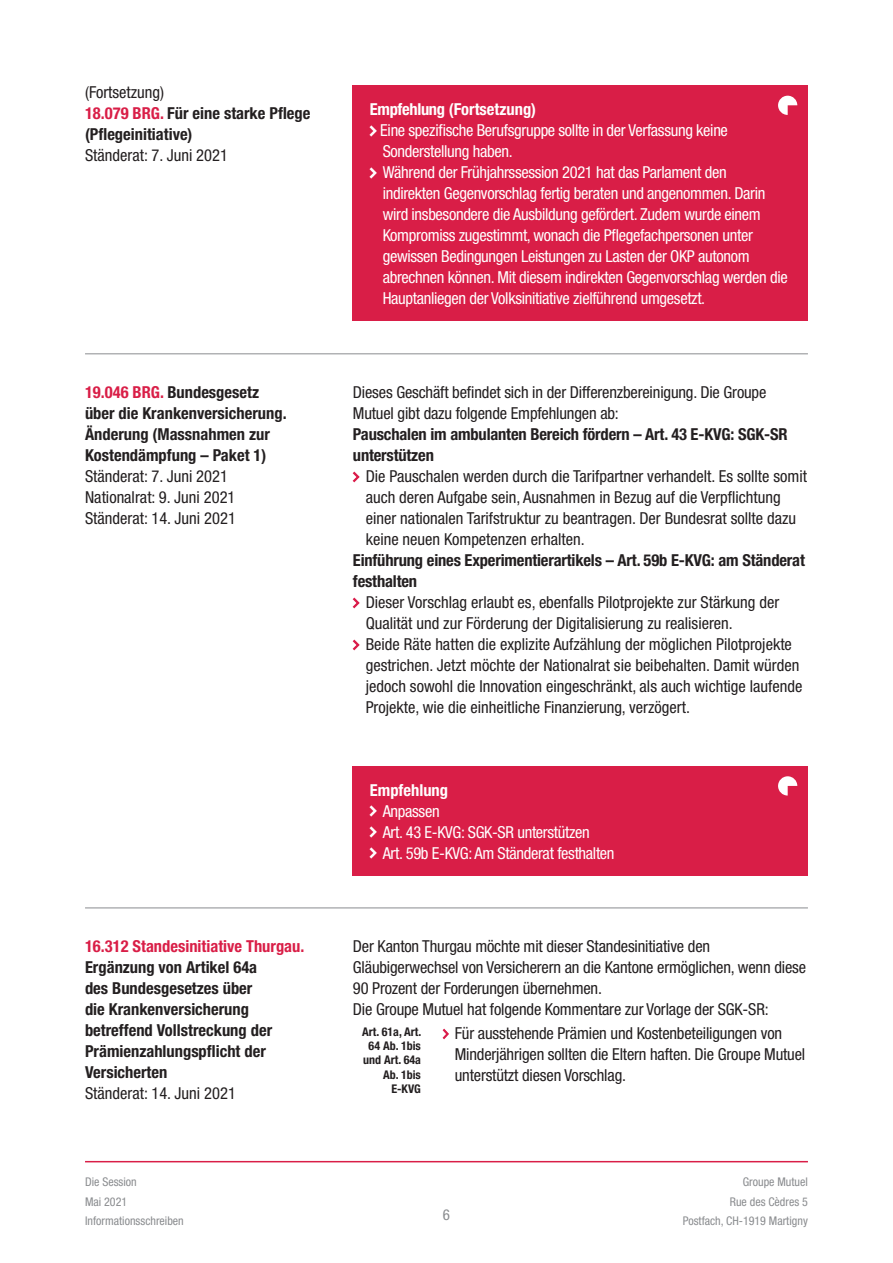
<style>
.page{position:relative;width:893px;height:1263px;background:#fff}
.page>*{position:absolute;margin:0;border:0;box-sizing:border-box;transform-origin:0 0}
.t1{font:condensed 16.5px/21px "Helvetica Neue LT";color:#231f20}
.t2{font:condensed 16.5px/21px "Helvetica Neue LT";letter-spacing:-.02em;color:#fff}
.t3{font:700 condensed 16.5px/21px "Helvetica Neue LT";color:#231f20}
.t4{font:700 condensed 16.5px "Helvetica Neue LT";color:#fff}
.t5{font:700 condensed 16.5px "Helvetica Neue LT";color:#d91e47}
.t6{font:condensed 15px "Helvetica Neue LT";color:#8a8c8f}
.t7{font:condensed 12px/19.5px "Helvetica Neue LT";color:#8a8c8f}
.t8{font:700 condensed 12px/14.4px "Helvetica Neue LT";color:#231f20;text-align:right}
.s1{font-weight:400}
.s2{color:#d91e47}
</style>
<div class="page">
<hr style="left:85px;top:1161px;width:723px;height:1px;background:#d91e47">
<div style="left:353px;top:85px;width:455px;height:236px;background:#d91e47"></div>
<svg style="left:370px;top:125px;width:7px;height:11px"></svg>
<svg style="left:370px;top:167px;width:7px;height:11px"></svg>
<svg style="left:778px;top:96px;width:19px;height:19px"></svg>
<div style="left:353px;top:766px;width:455px;height:110px;background:#d91e47"></div>
<svg style="left:370px;top:806px;width:7px;height:11px"></svg>
<svg style="left:370px;top:827px;width:7px;height:11px"></svg>
<svg style="left:370px;top:848px;width:7px;height:11px"></svg>
<svg style="left:778px;top:776px;width:19px;height:19px"></svg>
<hr style="left:85px;top:353px;width:723px;height:1px;background:#8a8c8f">
<hr style="left:85px;top:907px;width:723px;height:1px;background:#8a8c8f">
<svg style="left:353px;top:471px;width:7px;height:11px"></svg>
<svg style="left:353px;top:597px;width:7px;height:11px"></svg>
<svg style="left:353px;top:639px;width:7px;height:11px"></svg>
<svg style="left:442px;top:1028px;width:7px;height:11px"></svg>
<p class="t3" style="left:85px;top:81px;width:227px"><span class="s1">(Fortsetzung)<br></span><span class="s2">18.079 BRG.</span> Für eine starke Pflege (Pflegeinitiative)</p>
<p class="t1" style="left:85px;top:145px;width:144px">Ständerat: 7. Juni 2021</p>
<p class="t3" style="left:85px;top:381px;width:203px"><span class="s2">19.046 BRG.</span> Bundesgesetz über die Krankenversicherung.<br>Änderung (Massnahmen zur<br>Kostendämpfung – Paket 1)</p>
<p class="t1" style="left:85px;top:465px;width:144px">Ständerat: 7. Juni 2021</p>
<p class="t1" style="left:85px;top:486px;width:152px">Nationalrat: 9. Juni 2021</p>
<p class="t1" style="left:85px;top:507px;width:152px">Ständerat: 14. Juni 2021</p>
<p class="t5" style="left:85px;top:936px;width:221px">16.312 Standesinitiative Thurgau.</p>
<p class="t3" style="left:85px;top:957px;width:189px">Ergänzung von Artikel 64a des Bundesgesetzes über die Krankenversicherung betreffend Vollstreckung der<br>Prämienzahlungspflicht der<br>Versicherten</p>
<p class="t1" style="left:85px;top:1083px;width:152px">Ständerat: 14. Juni 2021</p>
<p class="t4" style="left:370px;top:99px;width:168px">Empfehlung (Fortsetzung)</p>
<p class="t2" style="left:380px;top:120px;width:349px">Eine spezifische Berufsgruppe sollte in der Verfassung keine<br>Sonderstellung haben.</p>
<p class="t2" style="left:383px;top:162px;width:407px">Während der Frühjahrssession 2021 hat das Parlament den indirekten Gegenvorschlag fertig beraten und angenommen. Darin wird insbesondere die Ausbildung gefördert. Zudem wurde einem Kompromiss zugestimmt, wonach die Pflegefachpersonen unter gewissen Bedingungen Leistungen zu Lasten der OKP autonom abrechnen können. Mit diesem indirekten Gegenvorschlag werden die Hauptanliegen der Volksinitiative zielführend umgesetzt.</p>
<p class="t1" style="left:353px;top:382px;width:415px">Dieses Geschäft befindet sich in der Differenzbereinigung. Die Groupe<br>Mutuel gibt dazu folgende Empfehlungen ab:</p>
<p class="t3" style="left:353px;top:423px;width:436px">Pauschalen im ambulanten Bereich fördern – Art. 43 E-KVG: SGK-SR unterstützen</p>
<p class="t1" style="left:366px;top:466px;width:443px">Die Pauschalen werden durch die Tarifpartner verhandelt. Es sollte somit auch deren Aufgabe sein, Ausnahmen in Bezug auf die Verpflichtung einer nationalen Tarifstruktur zu beantragen. Der Bundesrat sollte dazu keine neuen Kompetenzen erhalten.</p>
<p class="t3" style="left:353px;top:549px;width:453px">Einführung eines Experimentierartikels – Art. 59b E-KVG: am Ständerat festhalten</p>
<p class="t1" style="left:366px;top:592px;width:415px">Dieser Vorschlag erlaubt es, ebenfalls Pilotprojekte zur Stärkung der<br>Qualität und zur Förderung der Digitalisierung zu realisieren.</p>
<p class="t1" style="left:366px;top:634px;width:438px">Beide Räte hatten die explizite Aufzählung der möglichen Pilotprojekte gestrichen. Jetzt möchte der Nationalrat sie beibehalten. Damit würden jedoch sowohl die Innovation eingeschränkt, als auch wichtige laufende Projekte, wie die einheitliche Finanzierung, verzögert.</p>
<p class="t4" style="left:370px;top:780px;width:80px">Empfehlung</p>
<p class="t2" style="left:383px;top:800px;width:58px">Anpassen</p>
<p class="t2" style="left:383px;top:821px;width:209px">Art. 43 E-KVG: SGK-SR unterstützen</p>
<p class="t2" style="left:383px;top:842px;width:233px">Art. 59b E-KVG: Am Ständerat festhalten</p>
<p class="t1" style="left:353px;top:936px;width:455px">Der Kanton Thurgau möchte mit dieser Standesinitiative den<br>Gläubigerwechsel von Versicherern an die Kantone ermöglichen, wenn diese<br>90 Prozent der Forderungen übernehmen.</p>
<p class="t1" style="left:353px;top:999px;width:417px">Die Groupe Mutuel hat folgende Kommentare zur Vorlage der SGK-SR:</p>
<p class="t1" style="left:455px;top:1023px;width:352px">Für ausstehende Prämien und Kostenbeteiligungen von<br>Minderjährigen sollten die Eltern haften. Die Groupe Mutuel unterstützt diesen Vorschlag.</p>
<p class="t8" style="left:362px;top:1024px;width:61px">Art. 61a, Art.<br>64 Ab. 1bis und Art. 64a<br>Ab. 1bis<br>E-KVG</p>
<p class="t7" style="left:85px;top:1172px;width:100px">Die Session<br>Mai 2021<br>Informationsschreiben</p>
<p class="t7" style="left:683px;top:1172px;width:127px;text-align:right">Groupe Mutuel<br>Rue des Cèdres 5<br>Postfach, CH-1919 Martigny</p>
<p class="t6" style="left:443px;top:1206px;width:9px">6</p>
</div>
